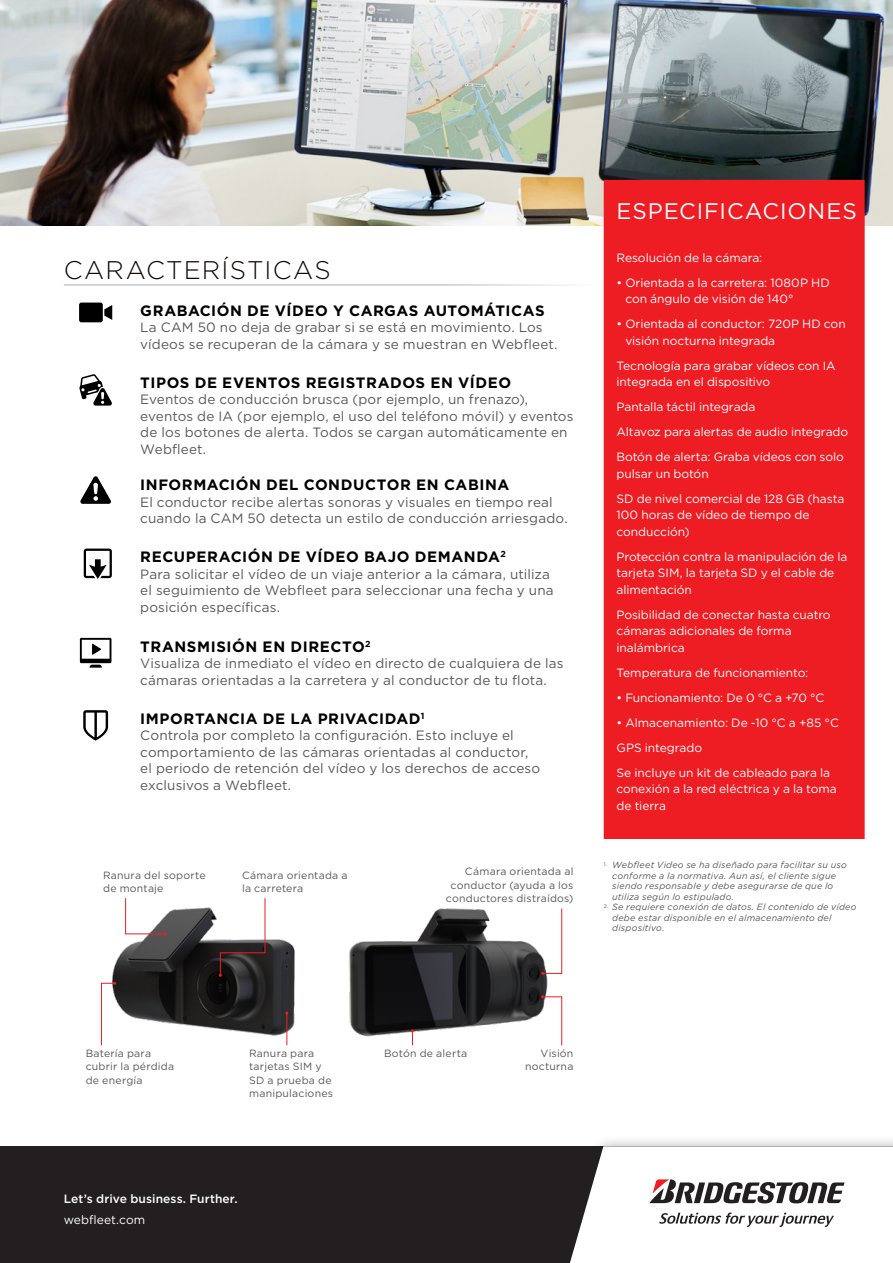
<style>
.page{position:relative;width:893px;height:1263px;background:#fff}
.page>*{position:absolute;margin:0;border:0;box-sizing:border-box;transform-origin:0 0}
.t1{font:300 25.5px "Gotham";letter-spacing:.05em;color:#0c0806}
.t2{font:22.5px "Gotham";letter-spacing:.04em;color:#fff}
.t3{font:700 15px "Gotham";letter-spacing:.035em;color:#000}
.t4{font:13.5px/16.5px "Gotham";letter-spacing:.01em;color:#57585a}
.t5{font:12px/16.5px "Gotham";letter-spacing:-.005em;color:#fff}
.t6{font:500 12px "Gotham";letter-spacing:.005em;color:#fff}
.t7{font:10.5px/13.5px "Gotham";letter-spacing:.02em;color:#57585a}
.t8{font:italic 9px/10.5px "Gotham";letter-spacing:.025em;color:#57585a}
</style>
<div class="page">
<div style="left:0;top:1146px;width:893px;height:117px;background:#231f20"></div>
<div style="left:553px;top:1135px;width:340px;height:128px;background:#231f20;opacity:.35"></div>
<svg style="left:563px;top:1146px;width:330px;height:117px;background:#dcdbdb"></svg>
<img style="left:0;top:0;width:893px;height:225px">
<svg style="left:79px;top:303px;width:33px;height:19px"></svg>
<svg style="left:79px;top:374px;width:33px;height:32px"></svg>
<svg style="left:80px;top:476px;width:31px;height:28px"></svg>
<svg style="left:84px;top:549px;width:28px;height:30px"></svg>
<svg style="left:80px;top:638px;width:31px;height:30px"></svg>
<svg style="left:83px;top:710px;width:25px;height:31px"></svg>
<div style="left:604px;top:180px;width:261px;height:659px;background:#ee1d23"></div>
<img style="left:112px;top:907px;width:183px;height:139px">
<img style="left:349px;top:908px;width:199px;height:138px">
<svg style="left:541px;top:908px;width:21px;height:67px"></svg>
<svg style="left:541px;top:995px;width:21px;height:51px"></svg>
<svg style="left:219px;top:898px;width:47px;height:79px"></svg>
<svg style="left:125px;top:898px;width:42px;height:37px"></svg>
<svg style="left:101px;top:982px;width:15px;height:64px"></svg>
<hr style="left:286px;top:1013px;width:1px;height:32px;background:#ee1d23">
<svg style="left:411px;top:1029px;width:3px;height:16px"></svg>
<h1 class="t1" style="left:64px;top:253px;width:269px">CARACTERÍSTICAS</h1>
<p class="t3" style="left:140px;top:300px;width:406px">GRABACIÓN DE VÍDEO Y CARGAS AUTOMÁTICAS</p>
<p class="t4" style="left:140px;top:319px;width:419px">La CAM 50 no deja de grabar si se está en movimiento. Los vídeos se recuperan de la cámara y se muestran en Webfleet.</p>
<p class="t3" style="left:140px;top:373px;width:372px">TIPOS DE EVENTOS REGISTRADOS EN VÍDEO</p>
<p class="t4" style="left:140px;top:391px;width:435px">Eventos de conducción brusca (por ejemplo, un frenazo), eventos de IA (por ejemplo, el uso del teléfono móvil) y eventos de los botones de alerta. Todos se cargan automáticamente en Webfleet.</p>
<p class="t3" style="left:140px;top:475px;width:370px">INFORMACIÓN DEL CONDUCTOR EN CABINA</p>
<p class="t4" style="left:140px;top:493px;width:429px">El conductor recibe alertas sonoras y visuales en tiempo real cuando la CAM 50 detecta un estilo de conducción arriesgado.</p>
<p class="t3" style="left:140px;top:547px;width:367px">RECUPERACIÓN DE VÍDEO BAJO DEMANDA<sup>2</sup></p>
<p class="t4" style="left:140px;top:565px;width:415px">Para solicitar el vídeo de un viaje anterior a la cámara, utiliza el seguimiento de Webfleet para seleccionar una fecha y una posición específicas.</p>
<p class="t3" style="left:140px;top:636px;width:232px">TRANSMISIÓN EN DIRECTO<sup>2</sup></p>
<p class="t4" style="left:140px;top:655px;width:425px">Visualiza de inmediato el vídeo en directo de cualquiera de las cámaras orientadas a la carretera y al conductor de tu flota.</p>
<p class="t3" style="left:140px;top:709px;width:286px">IMPORTANCIA DE LA PRIVACIDAD<sup>1</sup></p>
<p class="t4" style="left:140px;top:727px;width:401px">Controla por completo la configuración. Esto incluye el comportamiento de las cámaras orientadas al conductor, el periodo de retención del vídeo y los derechos de acceso exclusivos a Webfleet.</p>
<p class="t7" style="left:103px;top:868px;width:104px">Ranura del soporte de montaje</p>
<p class="t7" style="left:242px;top:868px;width:107px">Cámara orientada a la carretera</p>
<p class="t7" style="left:446px;top:865px;width:129px;text-align:right">Cámara orientada al conductor (ayuda a los conductores distraídos)</p>
<h2 class="t2" style="left:616px;top:197px;width:242px">ESPECIFICACIONES</h2>
<p class="t5" style="left:616px;top:249px;width:147px">Resolución de la cámara:</p>
<p class="t5" style="left:625px;top:274px;width:206px;text-indent:-9px">• Orientada a la carretera: 1080P HD con ángulo de visión de 140°</p>
<p class="t5" style="left:625px;top:315px;width:222px;text-indent:-9px">• Orientada al conductor: 720P HD con visión nocturna integrada</p>
<p class="t5" style="left:616px;top:357px;width:221px">Tecnología para grabar vídeos con IA integrada en el dispositivo</p>
<p class="t5" style="left:616px;top:394px;width:233px;line-height:25px">Pantalla táctil integrada<br>Altavoz para alertas de audio integrado<br>Botón de alerta: Graba vídeos con solo</p>
<p class="t5" style="left:616px;top:461px;width:230px;line-height:25px">pulsar un botón<br>SD de nivel comercial de 128 GB (hasta</p>
<p class="t5" style="left:616px;top:507px;width:195px">100 horas de vídeo de tiempo de conducción)</p>
<p class="t5" style="left:616px;top:548px;width:233px">Protección contra la manipulación de la tarjeta SIM, la tarjeta SD y el cable de alimentación</p>
<p class="t5" style="left:616px;top:606px;width:216px">Posibilidad de conectar hasta cuatro cámaras adicionales de forma inalámbrica</p>
<p class="t5" style="left:616px;top:664px;width:193px">Temperatura de funcionamiento:</p>
<p class="t5" style="left:616px;top:689px;width:209px">• Funcionamiento: De 0 °C a +70 °C</p>
<p class="t5" style="left:616px;top:710px;width:224px;line-height:25px">• Almacenamiento: De -10 °C a +85 °C<br>GPS integrado<br>Se incluye un kit de cableado para la</p>
<p class="t5" style="left:616px;top:781px;width:222px">conexión a la red eléctrica y a la toma de tierra</p>
<p class="t8" style="left:612px;top:859px;width:236px;text-indent:-9px"><sup>1.</sup> Webfleet Video se ha diseñado para facilitar su uso conforme a la normativa. Aun así, el cliente sigue siendo responsable y debe asegurarse de que lo utiliza según lo estipulado.</p>
<p class="t8" style="left:612px;top:901px;width:246px;text-indent:-9px"><sup>2.</sup> Se requiere conexión de datos. El contenido de vídeo debe estar disponible en el almacenamiento del dispositivo.</p>
<p class="t7" style="left:86px;top:1046px;width:90px">Batería para cubrir la pérdida de energía</p>
<p class="t7" style="left:249px;top:1046px;width:67px">Ranura para</p>
<p class="t7" style="left:384px;top:1046px;width:85px">Botón de alerta</p>
<p class="t7" style="left:249px;top:1060px;width:85px">tarjetas SIM y<br>SD a prueba de manipulaciones</p>
<p class="t6" style="left:64px;top:1191px;width:175px">Let’s drive business. Further.</p>
<p class="t5" style="left:64px;top:1211px;width:83px">webfleet.com</p>
<p class="t7" style="left:525px;top:1046px;width:50px;text-align:right">Visión nocturna</p>
</div>
